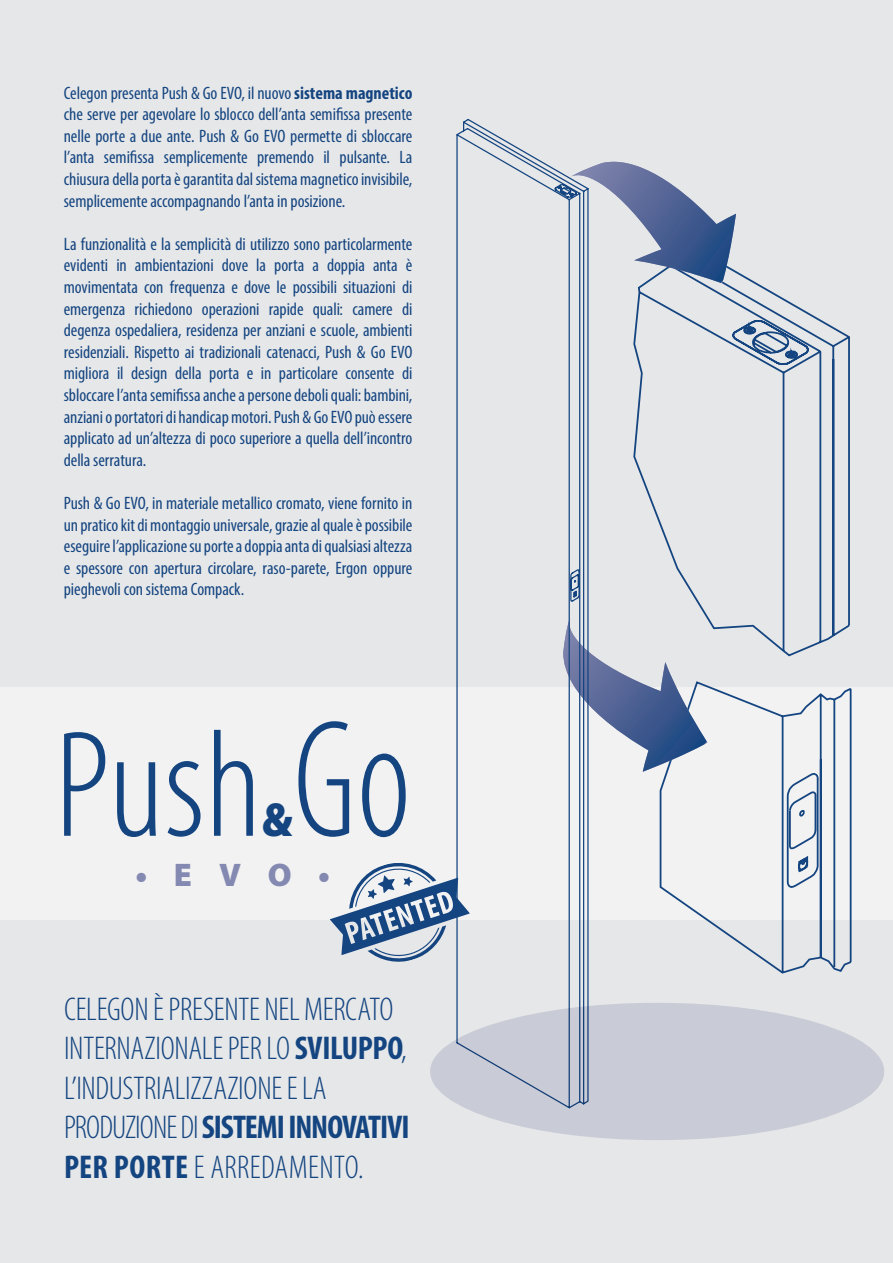
<style>
.page{position:relative;width:893px;height:1263px;background:#e6e7e9}
.page>*{position:absolute;margin:0;border:0;box-sizing:border-box;transform-origin:0 0}
.t1{font:300 condensed 153.15px "Myriad Pro";color:#144580}
.t2{font:900 48.15px "Myriad Pro";color:#144580;scale:.91 1}
.t3{font:300 condensed 33px/39.6px "Myriad Pro";letter-spacing:-.01em;color:#144580}
.t4{font:900 32.85px "Myriad Pro";color:#8389b0}
.t5{font:condensed 18px/21.6px "Myriad Pro";letter-spacing:-.005em;color:#144580;text-align:justify}
.s1{font-weight:700}
.s2{font-size:168.45px}
</style>
<div class="page">
<div style="left:0;top:687px;width:893px;height:233px;background:#f2f2f3"></div>
<svg style="left:660px;top:685px;width:191px;height:288px"></svg>
<svg style="left:633px;top:271px;width:217px;height:385px"></svg>
<svg style="left:590px;top:618px;width:117px;height:154px"></svg>
<svg style="left:590px;top:161px;width:146px;height:122px"></svg>
<svg style="left:456px;top:119px;width:134px;height:989px"></svg>
<svg style="left:573px;top:588px;width:5px;height:11px"></svg>
<div style="left:430px;top:1003px;width:454px;height:137px;background:#c9cbd6;border-radius:50%"></div>
<svg style="left:330px;top:859px;width:140px;height:106px"></svg>
<p class="t5" style="left:64px;top:82px;width:350px">Celegon presenta Push &amp; Go EVO, il nuovo <span class="s1">sistema magnetico </span>che serve per agevolare lo sblocco dell’anta semifissa presente nelle porte a due ante. Push &amp; Go EVO permette di sbloccare l’anta semifissa semplicemente premendo il pulsante. La chiusura della porta è garantita dal sistema magnetico invisibile, semplicemente accompagnando l’anta in posizione.</p>
<p class="t5" style="left:64px;top:233px;width:350px">La funzionalità e la semplicità di utilizzo sono particolarmente evidenti in ambientazioni dove la porta a doppia anta è movimentata con frequenza e dove le possibili situazioni di emergenza richiedono operazioni rapide quali: camere di degenza ospedaliera, residenza per anziani e scuole, ambienti residenziali. Rispetto ai tradizionali catenacci, Push &amp; Go EVO migliora il design della porta e in particolare consente di sbloccare l’anta semifissa anche a persone deboli quali: bambini, anziani o portatori di handicap motori. Push &amp; Go EVO può essere applicato ad un’altezza di poco superiore a quella dell’incontro della serratura.</p>
<p class="t5" style="left:64px;top:492px;width:350px">Push &amp; Go EVO, in materiale metallico cromato, viene fornito in un pratico kit di montaggio universale, grazie al quale è possibile eseguire l’applicazione su porte a doppia anta di qualsiasi altezza e spessore con apertura circolare, raso-parete, Ergon oppure pieghevoli con sistema Compack.</p>
<h1 class="t1" style="left:55px;top:703px;width:358px">Push <span class="s2">Go</span></h1>
<h2 class="t2" style="left:262px;top:792px;width:36px">&amp;</h2>
<h3 class="t4" style="left:136px;top:856px;width:196px">•EVO•</h3>
<h3 class="t3" style="left:64px;top:989px;width:347px">CELEGON È PRESENTE NEL MERCATO<br>INTERNAZIONALE PER LO <span class="s1">SVILUPPO</span>,<br>L’INDUSTRIALIZZAZIONE E LA<br>PRODUZIONE DI <span class="s1">SISTEMI INNOVATIVI<br>PER PORTE</span> E ARREDAMENTO.</h3>
</div>
